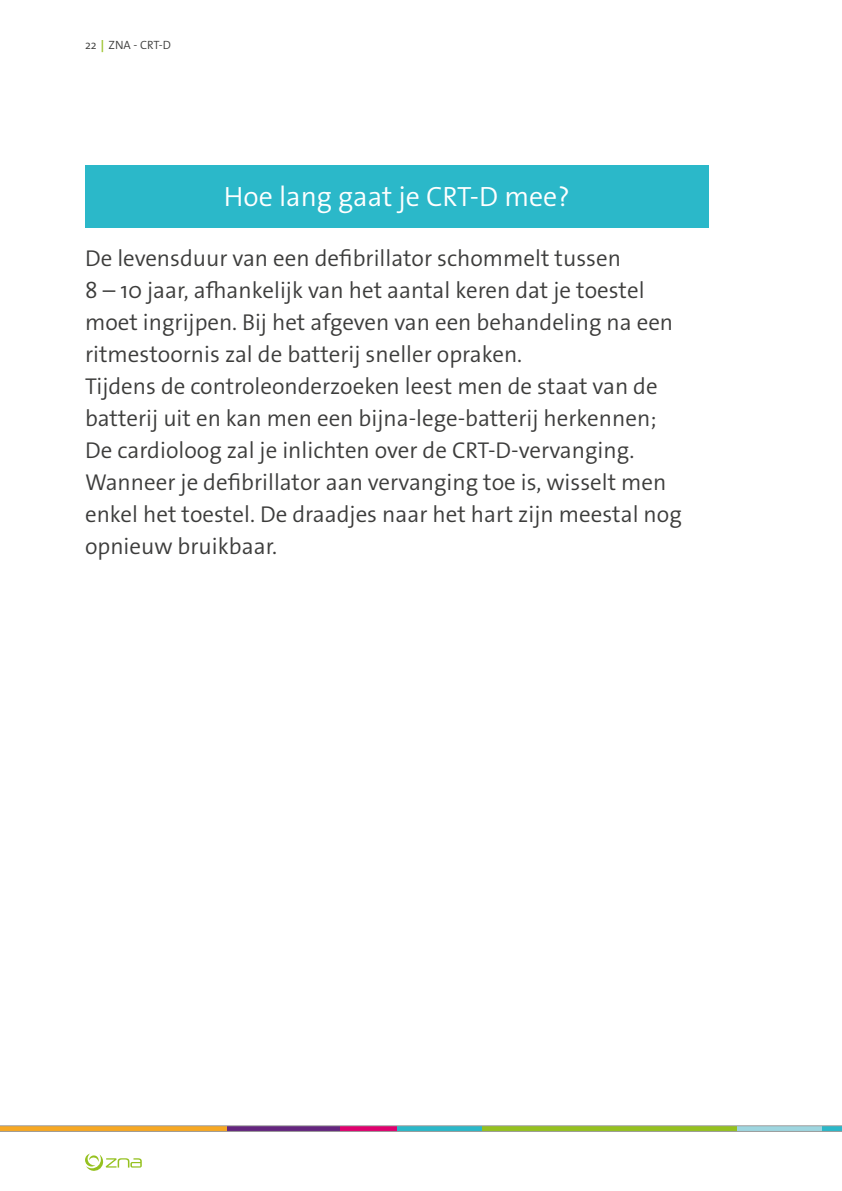
<style>
.page{position:relative;width:842px;height:1191px;background:#fff}
.page>*{position:absolute;margin:0;border:0;box-sizing:border-box;transform-origin:0 0}
.t1{font:300 28px "The Sans Os F";color:#fff}
.t2{font:300 23px/32px "The Sans Os F";color:#3c3c3b}
.t3{font:300 12px "The Sans Os F";color:#3c3c3b}
.s1{font-weight:700;color:#a2c73a}
</style>
<div class="page">
<svg style="left:0;top:1125px;width:842px;height:6px;background:#a49e6d"></svg>
<svg style="left:85px;top:1153px;width:57px;height:17px"></svg>
<div style="left:85px;top:165px;width:624px;height:62px;background:#2bb8c9"></div>
<p class="t3" style="left:85px;top:37px;width:87px">22<span class="s1">↕</span>ZNA - CRT-D</p>
<p class="t1" style="left:224px;top:179px;width:347px">Hoe lang gaat je CRT-D mee?</p>
<p class="t2" style="left:85px;top:242px;width:598px">De levensduur van een defibrillator schommelt tussen<br>8 – 10 jaar, afhankelijk van het aantal keren dat je toestel moet ingrijpen. Bij het afgeven van een behandeling na een ritmestoornis zal de batterij sneller opraken.<br>Tijdens de controleonderzoeken leest men de staat van de batterij uit en kan men een bijna-lege-batterij herkennen; De cardioloog zal je inlichten over de CRT-D-vervanging.<br>Wanneer je defibrillator aan vervanging toe is, wisselt men enkel het toestel. De draadjes naar het hart zijn meestal nog opnieuw bruikbaar.</p>
</div>
